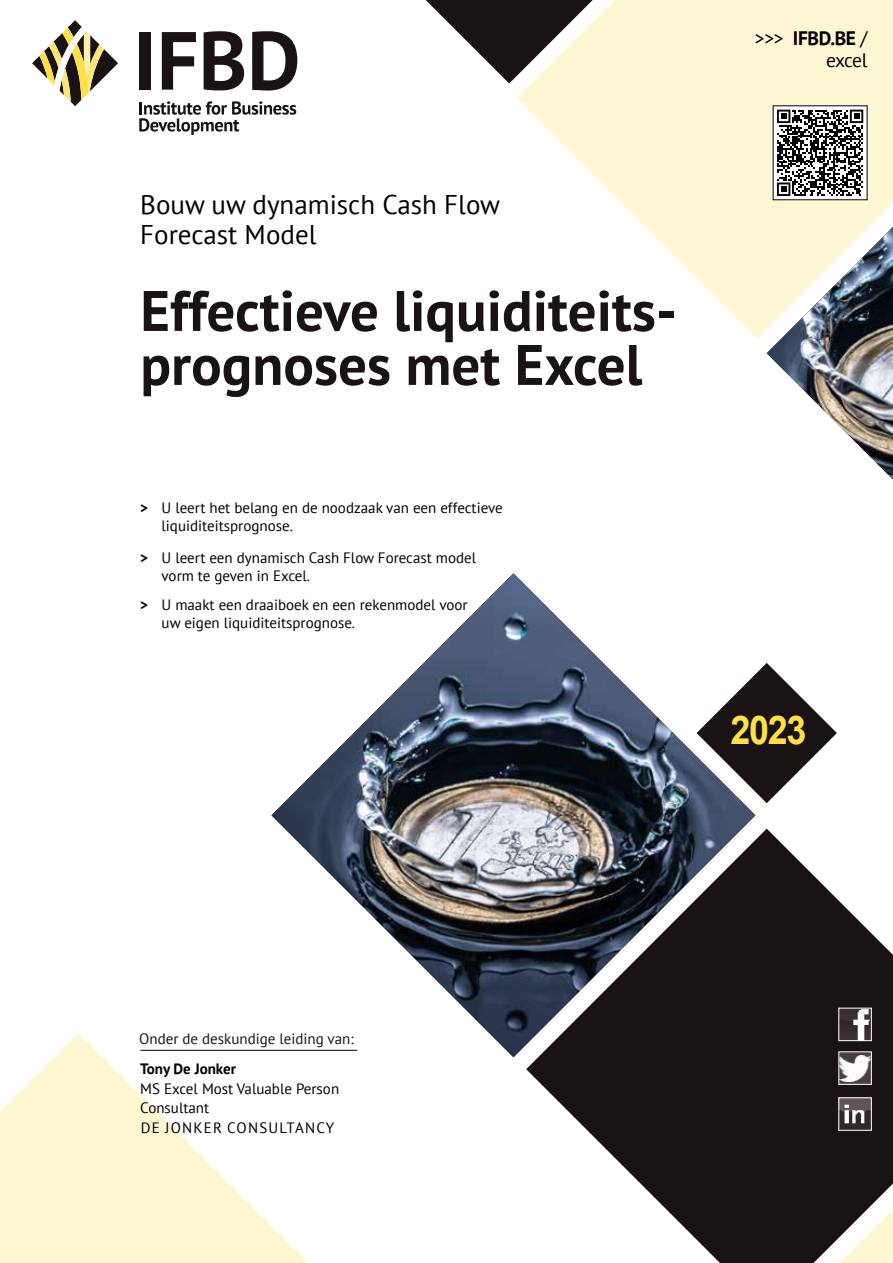
<style>
.page{position:relative;width:893px;height:1263px;background:#fff}
.page>*{position:absolute;margin:0;border:0;box-sizing:border-box;transform-origin:0 0}
.t1{font:700 57px/54px "PT Sans";color:#191314}
.t2{font:700 39.6px "Arial";color:#ffe147;scale:.91 1}
.t3{font:27px/30px "PT Sans";color:#000}
.t4{font:19.5px/22.5px "PT Sans";letter-spacing:-.045em;color:#000;text-align:right}
.t5{font:15px/18px "PT Sans";color:#000}
.t6{font:15px "PT Sans";color:#191314}
.t7{font:700 15px "PT Sans";color:#000}
.s1{font-weight:700}
</style>
<div class="page">
<svg style="left:517px;top:0;width:376px;height:339px;fill:#fff7d4"></svg>
<svg style="left:526px;top:829px;width:367px;height:434px;fill:#191314"></svg>
<svg style="left:0;top:1033px;width:309px;height:230px"></svg>
<svg style="left:755px;top:663px;width:82px;height:140px"></svg>
<svg style="left:32px;top:20px;width:86px;height:86px"></svg>
<div style="left:140px;top:32px;width:11px;height:58px;background:#191314"></div>
<svg style="left:162px;top:32px;width:34px;height:58px"></svg>
<svg style="left:204px;top:31px;width:40px;height:59px"></svg>
<svg style="left:252px;top:0;width:500px;height:91px"></svg>
<svg style="left:139px;top:101px;width:157px;height:34px"></svg>
<hr style="left:140px;top:1050px;width:217px;height:1px;background:#000">
<svg style="left:839px;top:1209px;width:54px;height:54px"></svg>
<div style="left:773px;top:106px;width:94px;height:94px;background:#fff"></div>
<svg style="left:777px;top:110px;width:86px;height:86px"></svg>
<img style="left:271px;top:573px;width:484px;height:484px">
<img style="left:767px;top:227px;width:126px;height:252px">
<img style="left:840px;top:1010px;width:30px;height:29px">
<div style="left:838px;top:1008px;width:34px;height:33px;border:1px solid #fff"></div>
<div style="left:839px;top:1052px;width:32px;height:32px;background:#4a3f43"></div>
<img style="left:840px;top:1055px;width:30px;height:26px">
<div style="left:838px;top:1051px;width:34px;height:34px;border:1px solid #fff"></div>
<img style="left:840px;top:1099px;width:30px;height:30px">
<div style="left:838px;top:1097px;width:34px;height:34px;border:1px solid #fff"></div>
<h3 class="t3" style="left:140px;top:189px;width:361px">Bouw uw dynamisch Cash Flow<br>Forecast Model</h3>
<h1 class="t1" style="left:140px;top:283px;width:538px">Effectieve liquiditeits&shy;prognoses met Excel</h1>
<p class="t5" style="left:162px;top:498px;width:343px;text-indent:-21px"><span class="s1">&gt;</span> U leert het belang en de noodzaak van een effectieve liquiditeitsprognose.</p>
<p class="t5" style="left:162px;top:548px;width:316px;text-indent:-21px"><span class="s1">&gt;</span> U leert een dynamisch Cash Flow Forecast model vorm te geven in Excel.</p>
<p class="t5" style="left:162px;top:595px;width:307px;text-indent:-21px"><span class="s1">&gt;</span> U maakt een draaiboek en een rekenmodel voor uw eigen liquiditeitsprognose.</p>
<h3 class="t4" style="left:755px;top:26px;width:114px">&gt;&gt;&gt; <span class="s1">IFBD.BE</span> / excel</h3>
<h2 class="t2" style="left:731px;top:704px;width:85px">2023</h2>
<p class="t6" style="left:139px;top:1029px;width:216px">Onder de deskundige leiding van:</p>
<p class="t7" style="left:140px;top:1059px;width:97px">Tony De Jonker</p>
<p class="t5" style="left:140px;top:1078px;width:200px;line-height:19.5px">MS Excel Most Valuable Person<br>Consultant<br>DE JONKER CONSULTANCY</p>
</div>
